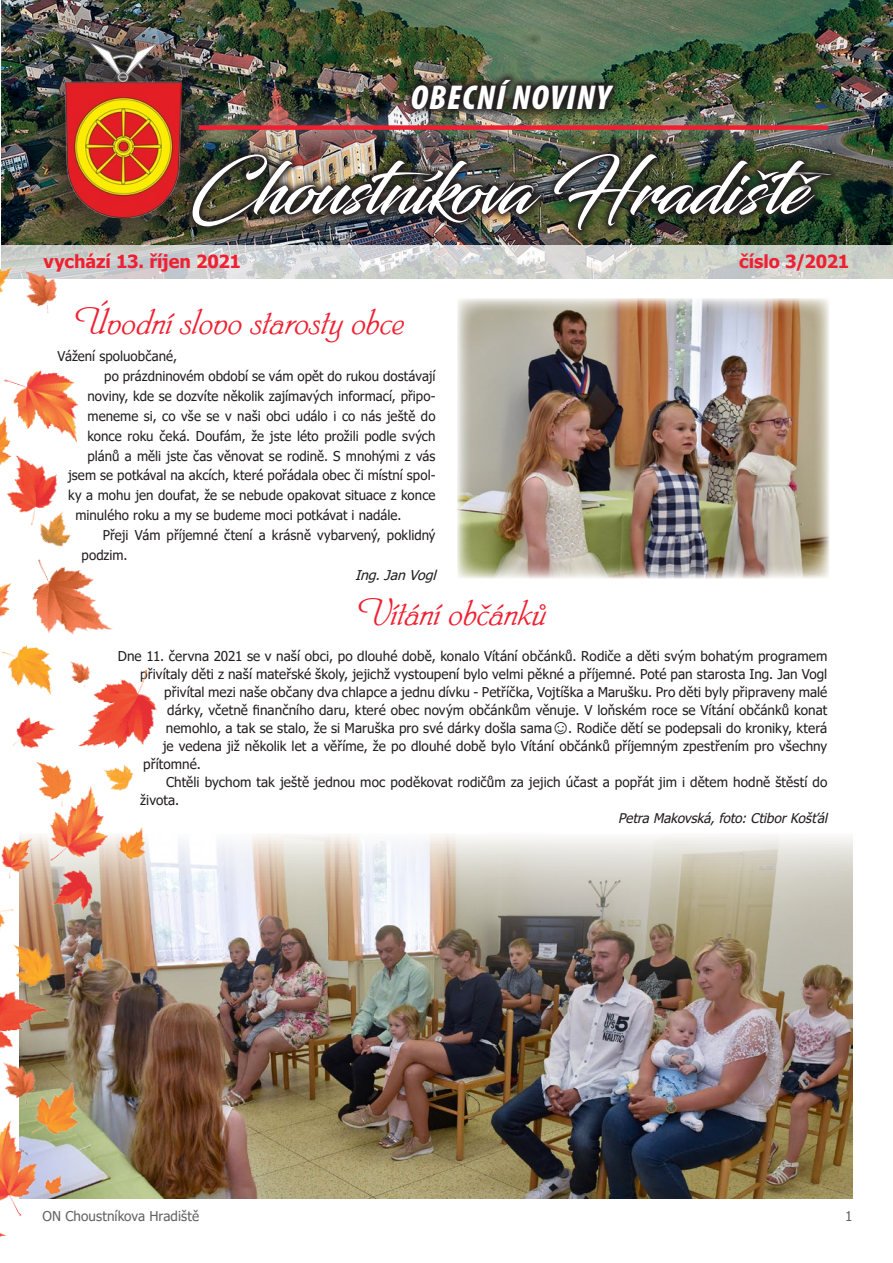
<style>
.page{position:relative;width:893px;height:1263px;background:#fff}
.page>*{position:absolute;margin:0;border:0;box-sizing:border-box;transform-origin:0 0}
.t1{font:72px "Blacksword";letter-spacing:-.01em;color:#fff}
.nadpis_blacksword{font:italic 36px "Phyllis CE";letter-spacing:-.005em;color:#ee2132}
.t2{font:italic 900 condensed 34.65px "Myriad Pro";letter-spacing:.035em;color:#fff}
.t3{font:700 18px "Tahoma";letter-spacing:-.005em;color:#ee2132}
.t4{font:13.5px/19.8px "Tahoma";letter-spacing:.005em;color:#231f20}
.t5{font:italic 13.5px "Tahoma Faux";letter-spacing:-.005em;color:#231f20}
.t6{font:13.5px "Tahoma";letter-spacing:.005em;color:#636366}
.t7{font:italic 13.5px "Tahoma";color:#231f20}
.s1{font-size:19.5px}
</style>
<div class="page">
<img style="left:1px;top:0;width:892px;height:245px">
<svg style="left:1px;top:245px;width:892px;height:34px;background:#d1d3d0"></svg>
<img style="left:19px;top:0;width:209px;height:263px">
<img style="left:65px;top:43px;width:117px;height:174px">
<div style="left:177px;top:102px;width:673px;height:51px;background:#fff;opacity:.75"></div>
<img style="left:184px;top:70px;width:656px;height:169px">
<svg style="left:791px;top:165px;width:39px;height:28px"></svg>
<img style="left:157px;top:835px;width:695px;height:364px">
<img style="left:457px;top:298px;width:372px;height:280px">
<img style="left:0;top:262px;width:157px;height:976px">
<h3 class="t2" style="left:411px;top:75px;width:201px">OBECNÍ NOVINY</h3>
<h1 class="t1" style="left:190px;top:147px;width:644px">Choustníkova Hradište</h1>
<h1 class="t1" style="left:789px;top:147px;width:29px">ˇ</h1>
<h3 class="t3" style="left:44px;top:249px;width:199px">vychází 13. říjen 2021</h3>
<h3 class="t3" style="left:739px;top:249px;width:112px">číslo 3/2021</h3>
<p class="nadpis_blacksword" style="left:75px;top:299px;width:331px">Úvodní slovo starosty obce</p>
<p class="t4" style="left:58px;top:347px;width:121px">Vážení spoluobčané,</p>
<p class="t4" style="left:104px;top:367px;width:333px">po prázdninovém období se vám opět do rukou dostávají</p>
<p class="t4" style="left:88px;top:387px;width:349px">noviny, kde se dozvíte několik zajímavých informací, připo-</p>
<p class="t4" style="left:88px;top:407px;width:349px">meneme si, co vše se v naši obci událo i co nás ještě do</p>
<p class="t4" style="left:88px;top:427px;width:349px">konce roku čeká. Doufám, že jste léto prožili podle svých</p>
<p class="t4" style="left:88px;top:446px;width:349px">plánů a měli jste čas věnovat se rodině. S mnohými z vás</p>
<p class="t4" style="left:68px;top:466px;width:369px">jsem se potkával na akcích, které pořádala obec či místní spol-</p>
<p class="t4" style="left:68px;top:486px;width:369px">ky a mohu jen doufat, že se nebude opakovat situace z konce</p>
<p class="t4" style="left:76px;top:506px;width:327px">minulého roku a my se budeme moci potkávat i nadále.</p>
<p class="t4" style="left:82px;top:526px;width:356px;text-indent:21px">Přeji Vám příjemné čtení a krásně vybarvený, poklidný podzim.</p>
<p class="t7" style="left:355px;top:566px;width:87px">Ing. JanVogl</p>
<p class="nadpis_blacksword" style="left:358px;top:590px;width:190px">Vítání občánků</p>
<p class="t4" style="left:118px;top:647px;width:711px">Dne 11. června 2021 se v naší obci, po dlouhé době, konalo Vítání občánků. Rodiče a děti svým bohatým programem</p>
<p class="t4" style="left:140px;top:665px;width:689px">přivítaly děti z naší mateřské školy, jejichž vystoupení bylo velmi pěkné a příjemné. Poté pan starosta Ing. Jan Vogl</p>
<p class="t4" style="left:164px;top:683px;width:664px">přivítal mezi naše občany dva chlapce a jednu dívku - Petříčka, Vojtíška a Marušku. Pro děti byly připraveny malé</p>
<p class="t4" style="left:167px;top:701px;width:662px">dárky, včetně finančního daru, které obec novým občánkům věnuje. V loňském roce se Vítání občánků konat</p>
<p class="t4" style="left:166px;top:719px;width:663px">nemohlo, a tak se stalo, že si Maruška pro své dárky došla sama<span class="s1">☺</span>. Rodiče dětí se podepsali do kroniky, která</p>
<p class="t4" style="left:163px;top:737px;width:666px">je vedena již několik let a věříme, že po dlouhé době bylo Vítání občánků příjemným zpestřením pro všechny</p>
<p class="t4" style="left:143px;top:755px;width:59px">přítomné.</p>
<p class="t4" style="left:140px;top:774px;width:688px;line-height:18px;text-indent:26px">Chtěli bychom tak ještě jednou moc poděkovat rodičům za jejich účast a popřát jim i dětem hodně štěstí do života.</p>
<p class="t5" style="left:618px;top:809px;width:211px">Petra Makovská, foto: Ctibor Košťál</p>
<p class="t6" style="left:43px;top:1207px;width:158px">ON Choustníkova Hradiště</p>
<p class="t6" style="left:845px;top:1207px;width:9px">1</p>
</div>
